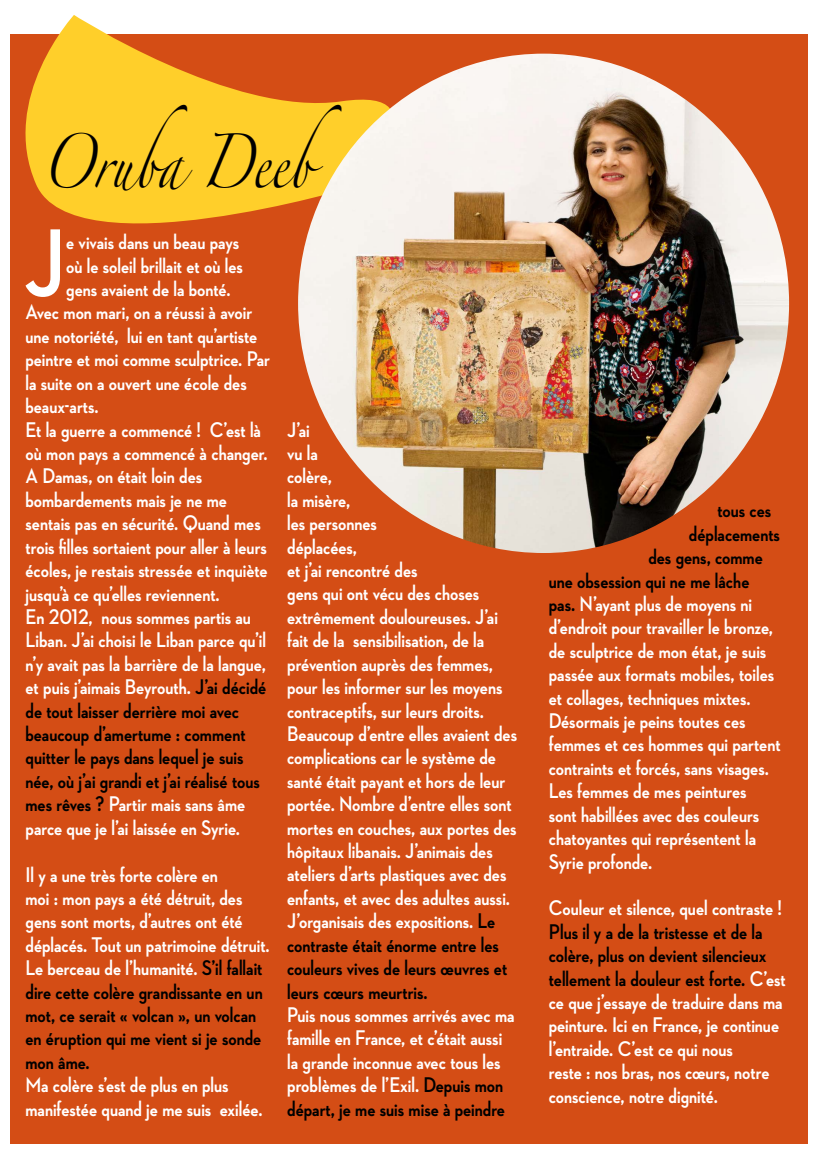
<style>
.page{position:relative;width:819px;height:1149px;background:#fff}
.page>*{position:absolute;margin:0;border:0;box-sizing:border-box;transform-origin:0 0}
.t1{font:98.02px "Neutraface 2 Disp PS Bold LF";color:#fff;scale:.9 1}
.t2{font:48.6px "Zapfino";color:#000;scale:.74 1}
.t3{font:21.67px/23.4px "Neutraface 2 Disp PS Bold LF";color:#fff;scale:.9 1}
.t4{font:21.67px "Neutraface 2 Disp PS Bold LF";color:#000;scale:.9 1}
.s1{color:#000}
</style>
<div class="page">
<div style="left:11px;top:34px;width:797px;height:1109px;background:#d44d15"></div>
<svg style="left:10px;top:15px;width:288px;height:256px;fill:#ffcf2a"></svg>
<img style="left:298px;top:54px;width:491px;height:499px">
<h2 class="t2" style="left:40px;top:141px;width:408px">Oruba Deeb</h2>
<h1 class="t1" style="left:24px;top:208px;width:48px">J</h1>
<p class="t3" style="left:66px;top:230px;width:194px">e vivais dans un beau pays</p>
<p class="t3" style="left:66px;top:253px;width:198px">où le soleil brillait et où les</p>
<p class="t3" style="left:66px;top:277px;width:184px">gens avaient de la bonté.</p>
<p class="t3" style="left:26px;top:300px;width:253px">Avec mon mari, on a réussi à avoir</p>
<p class="t3" style="left:26px;top:324px;width:259px">une notoriété, lui en tant qu’artiste</p>
<p class="t3" style="left:26px;top:347px;width:273px">peintre et moi comme sculptrice. Par</p>
<p class="t3" style="left:26px;top:370px;width:247px">la suite on a ouvert une école des</p>
<p class="t3" style="left:26px;top:394px;width:83px">beaux-arts.</p>
<p class="t3" style="left:26px;top:417px;width:263px">Et la guerre a commencé ! C’est là</p>
<p class="t3" style="left:26px;top:441px;width:270px">où mon pays a commencé à changer.</p>
<p class="t3" style="left:26px;top:464px;width:198px">A Damas, on était loin des</p>
<p class="t3" style="left:26px;top:487px;width:225px">bombardements mais je ne me</p>
<p class="t3" style="left:26px;top:511px;width:263px">sentais pas en sécurité. Quand mes</p>
<p class="t3" style="left:26px;top:534px;width:269px">trois filles sortaient pour aller à leurs</p>
<p class="t3" style="left:26px;top:558px;width:270px">écoles, je restais stressée et inquiète</p>
<p class="t3" style="left:26px;top:581px;width:217px">jusqu’à ce qu’elles reviennent.</p>
<p class="t3" style="left:26px;top:604px;width:252px">En 2012, nous sommes partis au</p>
<p class="t3" style="left:26px;top:628px;width:269px">Liban. J’ai choisi le Liban parce qu’il</p>
<p class="t3" style="left:26px;top:651px;width:268px">n’y avait pas la barrière de la langue,</p>
<p class="t3" style="left:26px;top:675px;width:269px">et puis j’aimais Beyrouth. <span class="s1">J’ai décidé</span></p>
<p class="t4" style="left:26px;top:697px;width:239px">de tout laisser derrière moi avec</p>
<p class="t4" style="left:26px;top:721px;width:246px">beaucoup d’amertume : comment</p>
<p class="t4" style="left:26px;top:744px;width:243px">quitter le pays dans lequel je suis</p>
<p class="t4" style="left:26px;top:768px;width:262px">née, où j’ai grandi et j’ai réalisé tous</p>
<p class="t3" style="left:26px;top:792px;width:245px"><span class="s1">mes rêves ?</span> Partir mais sans âme</p>
<p class="t3" style="left:26px;top:815px;width:240px">parce que je l’ai laissée en Syrie.</p>
<p class="t3" style="left:26px;top:862px;width:273px">Il y a une très forte colère en<br>moi : mon pays a été détruit, des gens sont morts, d’autres ont été déplacés. Tout un patrimoine détruit.<br>Le berceau de l’humanité. <span class="s1">S’il fallait dire cette colère grandissante en un mot, ce serait « volcan », un volcan en éruption qui me vient si je sonde mon âme.</span></p>
<p class="t3" style="left:26px;top:1072px;width:265px">Ma colère s’est de plus en plus manifestée quand je me suis exilée.</p>
<p class="t3" style="left:287px;top:417px;width:257px">J’ai<br>vu la<br>colère,<br>la misère,<br>les personnes<br>déplacées,<br>et j’ai rencontré des<br>gens qui ont vécu des choses extrêmement douloureuses. J’ai fait de la sensibilisation, de la prévention auprès des femmes, pour les informer sur les moyens contraceptifs, sur leurs droits.<br>Beaucoup d’entre elles avaient des complications car le système de santé était payant et hors de leur portée. Nombre d’entre elles sont mortes en couches, aux portes des hôpitaux libanais. J’animais des ateliers d’arts plastiques avec des enfants, et avec des adultes aussi.<br>J’organisais des expositions. <span class="s1">Le contraste était énorme entre les couleurs vives de leurs œuvres et leurs cœurs meurtris.</span></p>
<p class="t3" style="left:287px;top:1002px;width:254px">Puis nous sommes arrivés avec ma famille en France, et c’était aussi la grande inconnue avec tous les problèmes de l’Exil. <span class="s1">Depuis mon départ, je me suis mise à peindre</span></p>
<p class="t4" style="left:717px;top:497px;width:61px">tous ces</p>
<p class="t4" style="left:689px;top:521px;width:103px">déplacements</p>
<p class="t4" style="left:648px;top:544px;width:129px">des gens, comme</p>
<p class="t4" style="left:548px;top:568px;width:224px">une obsession qui ne me lâche</p>
<p class="t3" style="left:548px;top:591px;width:227px"><span class="s1">pas.</span> N’ayant plus de moyens ni</p>
<p class="t3" style="left:548px;top:615px;width:250px">d’endroit pour travailler le bronze,</p>
<p class="t3" style="left:548px;top:638px;width:243px">de sculptrice de mon état, je suis</p>
<p class="t3" style="left:548px;top:662px;width:252px">passée aux formats mobiles, toiles</p>
<p class="t3" style="left:548px;top:685px;width:226px">et collages, techniques mixtes.</p>
<p class="t3" style="left:548px;top:708px;width:220px">Désormais je peins toutes ces</p>
<p class="t3" style="left:548px;top:732px;width:259px">femmes et ces hommes qui partent</p>
<p class="t3" style="left:548px;top:755px;width:246px">contraints et forcés, sans visages.</p>
<p class="t3" style="left:548px;top:779px;width:221px">Les femmes de mes peintures</p>
<p class="t3" style="left:548px;top:802px;width:235px">sont habillées avec des couleurs</p>
<p class="t3" style="left:548px;top:825px;width:232px">chatoyantes qui représentent la</p>
<p class="t3" style="left:548px;top:849px;width:116px">Syrie profonde.</p>
<p class="t3" style="left:548px;top:896px;width:260px">Couleur et silence, quel contraste !</p>
<p class="t3" style="left:548px;top:919px;width:265px"><span class="s1">Plus il y a de la tristesse et de la colère, plus on devient silencieux tellement la douleur est forte.</span> C’est ce que j’essaye de traduire dans ma peinture. Ici en France, je continue l’entraide. C’est ce qui nous<br>reste : nos bras, nos cœurs, notre conscience, notre dignité.</p>
</div>
